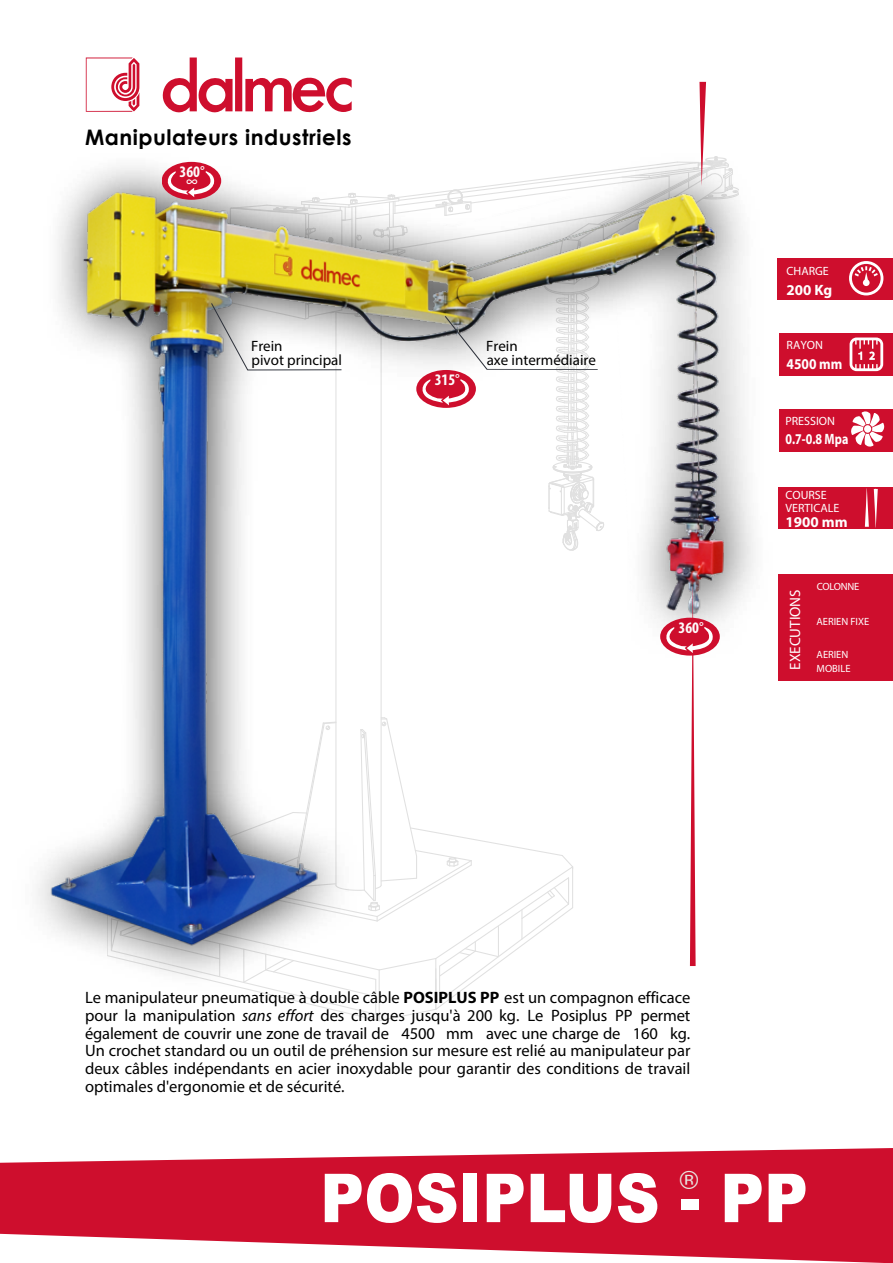
<style>
.page{position:relative;width:893px;height:1263px;background:#fff}
.page>*{position:absolute;margin:0;border:0;box-sizing:border-box;transform-origin:0 0}
.t1{font:900 67.5px "Arial";color:#fff;scale:.9 1}
.t2{font:25.2px "Helvetica";color:#e8e5e1}
.t3{font:23.55px "Helvetica";color:#e8e5e1}
.t4{font:700 21.45px "Century Gothic";letter-spacing:.025em;color:#000}
.t5{font:16.5px/17.9px "Myriad Pro";color:#000;text-align:justify}
.t6{font:700 condensed 16.05px "Myriad Pro";color:#fdfbfb}
.t7{font:16.05px "Myriad Pro";color:#fff}
.t8{font:15px/14.1px "Myriad Pro";color:#000}
.t9{font:700 15px "Myriad Pro";color:#fff}
.t10{font:700 15px "Myriad Pro";color:#fff;scale:.8 1}
.t11{font:15px "Myriad Pro";color:#fff}
.t12{font:700 15px "Myriad Pro";color:#fff;scale:.9 1}
.t13{font:12px/12.8px "Myriad Pro";color:#fff}
.t14{font:10.5px/13.2px "Myriad Pro";color:#fff}
.t15{font:10.5px "Myriad Pro";letter-spacing:-.035em;color:#fff}
.s1{font-weight:700}
.s2{font-style:italic}
</style>
<div class="page">
<svg style="left:254px;top:991px;width:207px;height:31px"></svg>
<img style="left:37px;top:181px;width:702px;height:786px">
<div style="left:778px;top:258px;width:115px;height:42px;background:#ce0e2d"></div>
<svg style="left:849px;top:261px;width:34px;height:34px"></svg>
<div style="left:780px;top:333px;width:113px;height:43px;background:#ce0e2d"></div>
<svg style="left:850px;top:337px;width:33px;height:34px"></svg>
<div style="left:779px;top:409px;width:114px;height:42px;background:#ce0e2d"></div>
<svg style="left:851px;top:411px;width:33px;height:36px"></svg>
<div style="left:778px;top:487px;width:115px;height:42px;background:#ce0e2d"></div>
<svg style="left:865px;top:488px;width:13px;height:39px"></svg>
<svg style="left:660px;top:618px;width:60px;height:38px"></svg>
<svg style="left:664px;top:575px;width:50px;height:391px"></svg>
<div style="left:778px;top:574px;width:115px;height:107px;background:#ce0e2d"></div>
<svg style="left:0;top:1148px;width:893px;height:115px;fill:#ce0e2d"></svg>
<svg style="left:86px;top:58px;width:653px;height:493px"></svg>
<h3 class="t4" style="left:85px;top:121px;width:268px">Manipulateurs industriels</h3>
<p class="t6" style="left:180px;top:161px;width:27px">360°</p>
<p class="t7" style="left:186px;top:171px;width:13px">∞</p>
<p class="t8" style="left:251px;top:338px;width:93px">Frein<br>pivot principal</p>
<p class="t6" style="left:435px;top:370px;width:27px">315°</p>
<p class="t8" style="left:486px;top:338px;width:111px">Frein<br>axe intermédiaire</p>
<p class="t6" style="left:678px;top:617px;width:27px">360°</p>
<p class="t13" style="left:786px;top:265px;width:44px">CHARGE</p>
<p class="t9" style="left:786px;top:280px;width:47px">200 Kg</p>
<p class="t13" style="left:786px;top:338px;width:38px">RAYON</p>
<p class="t12" style="left:786px;top:354px;width:64px">4500 mm</p>
<p class="t13" style="left:785px;top:414px;width:51px">PRESSION</p>
<p class="t10" style="left:785px;top:429px;width:80px">0.7-0.8 Mpa</p>
<p class="t13" style="left:785px;top:489px;width:55px">COURSE<br>VERTICALE</p>
<p class="t9" style="left:785px;top:512px;width:64px">1900 mm</p>
<p class="t11" style="left:786px;top:670px;width:82px;rotate:-90deg">EXECUTIONS</p>
<p class="t15" style="left:817px;top:579px;width:44px">COLONNE</p>
<p class="t14" style="left:816px;top:615px;width:54px">AERIEN FIXE</p>
<p class="t14" style="left:817px;top:648px;width:35px">AERIEN<br>MOBILE</p>
<p class="t5" style="left:85px;top:988px;width:607px">Le manipulateur pneumatique à double câble <span class="s1">POSIPLUS PP</span> est un compagnon efficace pour la manipulation <span class="s2">sans effort</span> des charges jusqu'à 200 kg. Le Posiplus PP permet également de couvrir une zone de travail de 4500 mm avec une charge de 160 kg.<br>Un crochet standard ou un outil de préhension sur mesure est relié au manipulateur par deux câbles indépendants en acier inoxydable pour garantir des conditions de travail optimales d'ergonomie et de sécurité.</p>
<h3 class="t3" style="left:604px;top:1161px;width:19px">®</h3>
<h2 class="t2" style="left:680px;top:1161px;width:20px">®</h2>
<h1 class="t1" style="left:320px;top:1149px;width:543px">POSIPLUS - PP</h1>
<h1 class="t1" style="left:73px;top:1155px;width:760px">PARTNER EQUO - PE</h1>
</div>
